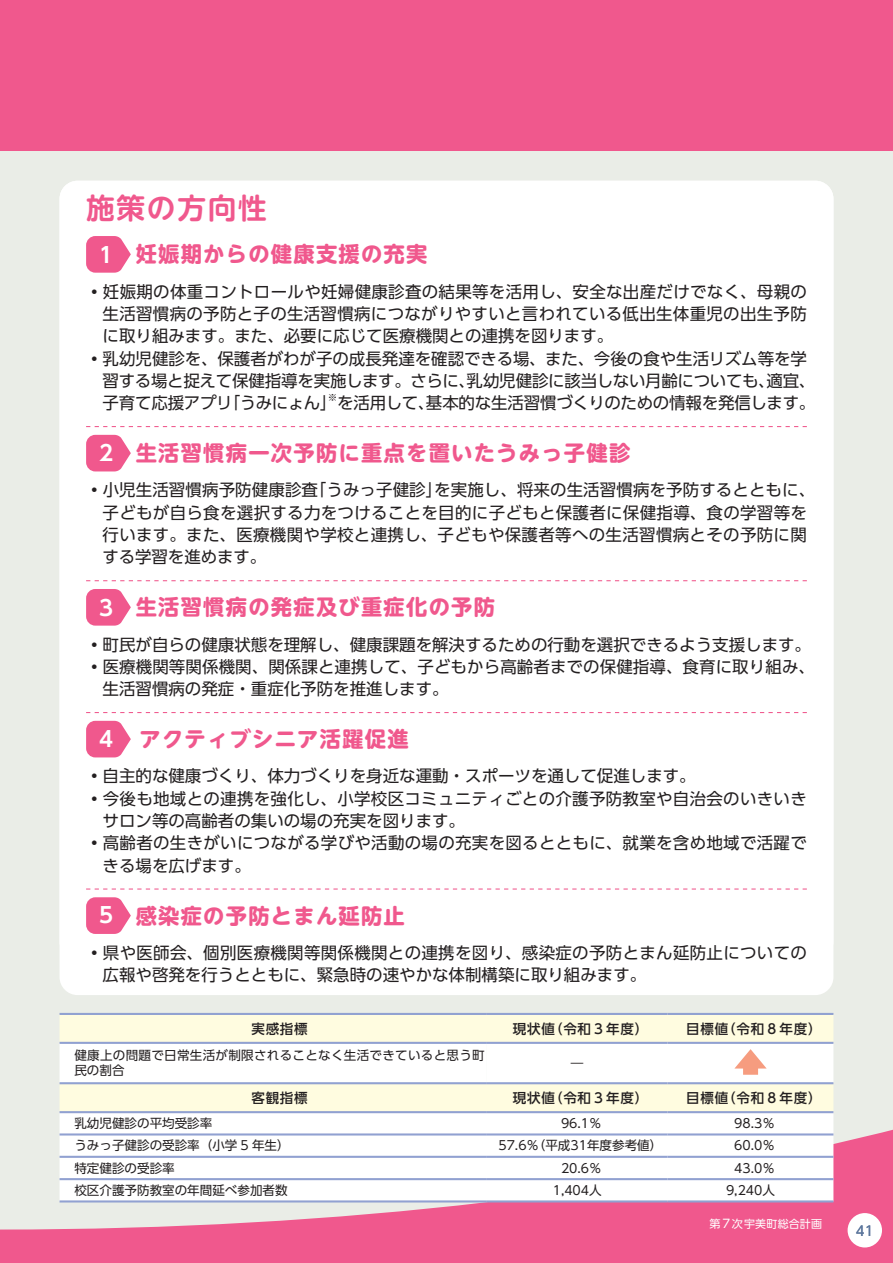
<style>
.page{position:relative;width:893px;height:1263px;background:#eaede7}
.page>*{position:absolute;margin:0;border:0;box-sizing:border-box;transform-origin:0 0}
.t1{font:700 28.65px "UD Shin M Go Pr 6 N De";letter-spacing:.06em;color:#f0588d}
.t2{font:700 21.3px "UD Shin M Go Pr 6 N";letter-spacing:.06em;color:#f0588d}
.t3{font:700 21.3px "UD Shin Go Pr 6 N De";color:#fff}
.t4{font:16.5px/22.4px "UD Shin Go Pr 6 N";color:#231f20}
.t5{font:16.5px/22.4px "UD Shin Go Pr 6 N";letter-spacing:.02em;color:#231f20}
.t6{font:500 13.5px "UD Shin Go Pr 6 N";letter-spacing:.06em;color:#231f20}
.t7{font:13.5px "UD Shin Go Pr 6 N";color:#5c769c}
.t8{font:12.6px "UD Shin Go Pr 6 N";color:#231f20}
.t9{font:12.6px/14.9px "UD Shin Go Pr 6 N";letter-spacing:.025em;color:#231f20}
.t10{font:10.95px "UD Shin Go Pr 6";letter-spacing:.02em;color:#fff}
.t11{font:9.6px "UD Shin Go Pr 6 N";color:#231f20}
.s1{font-size:11.1px}
.s2{font-size:11.85px}
</style>
<div class="page">
<svg style="left:0;top:1126px;width:893px;height:137px;fill:#f0588d"></svg>
<div style="left:848px;top:1213px;width:34px;height:34px;background:#fff;border-radius:50%"></div>
<div style="left:0;top:0;width:893px;height:151px;background:#f0588d"></div>
<div style="left:60px;top:181px;width:773px;height:814px;background:#fff;border-radius:18px"></div>
<svg style="left:86px;top:426px;width:721px;height:1px"></svg>
<svg style="left:86px;top:580px;width:721px;height:1px"></svg>
<svg style="left:86px;top:712px;width:721px;height:1px"></svg>
<svg style="left:86px;top:888px;width:721px;height:1px"></svg>
<svg style="left:86px;top:236px;width:45px;height:37px;background:#f274a0"></svg>
<svg style="left:86px;top:435px;width:45px;height:36px;background:#f2719e"></svg>
<svg style="left:86px;top:589px;width:45px;height:37px;background:#f274a0"></svg>
<svg style="left:86px;top:721px;width:45px;height:36px;background:#f2719e"></svg>
<svg style="left:86px;top:897px;width:45px;height:37px;background:#f274a0"></svg>
<div style="left:60px;top:1113px;width:773px;height:87px;background:#fff"></div>
<hr style="left:60px;top:1013px;width:427px;height:2px;background:#91a1d1">
<hr style="left:487px;top:1013px;width:181px;height:2px;background:#91a1d1">
<hr style="left:668px;top:1013px;width:165px;height:2px;background:#91a1d1">
<hr style="left:60px;top:1111px;width:427px;height:2px;background:#91a1d1">
<hr style="left:487px;top:1111px;width:181px;height:2px;background:#91a1d1">
<hr style="left:668px;top:1111px;width:165px;height:2px;background:#91a1d1">
<hr style="left:60px;top:1133px;width:427px;height:2px;background:#91a1d1">
<hr style="left:487px;top:1133px;width:181px;height:2px;background:#91a1d1">
<hr style="left:668px;top:1133px;width:165px;height:2px;background:#91a1d1">
<hr style="left:60px;top:1156px;width:427px;height:2px;background:#91a1d1">
<hr style="left:487px;top:1156px;width:181px;height:2px;background:#91a1d1">
<hr style="left:668px;top:1156px;width:165px;height:2px;background:#91a1d1">
<hr style="left:60px;top:1178px;width:427px;height:2px;background:#91a1d1">
<hr style="left:487px;top:1178px;width:181px;height:2px;background:#91a1d1">
<hr style="left:668px;top:1178px;width:165px;height:2px;background:#91a1d1">
<hr style="left:60px;top:1200px;width:427px;height:2px;background:#91a1d1">
<hr style="left:487px;top:1200px;width:181px;height:2px;background:#91a1d1">
<hr style="left:668px;top:1200px;width:165px;height:2px;background:#91a1d1">
<svg style="left:60px;top:1014px;width:773px;height:98px;background:#f8f6ea"></svg>
<h1 class="t1" style="left:86px;top:183px;width:182px">施策の方向性</h1>
<p class="t2" style="left:86px;top:236px;width:343px">　　妊娠期からの健康支援の充実</p>
<p class="t4" style="left:103px;top:280px;width:706px;text-align:justify;text-indent:-16px">•妊娠期の体重コントロールや妊婦健康診査の結果等を活用し、安全な出産だけでなく、母親の生活習慣病の予防と子の生活習慣病につながりやすいと言われている低出生体重児の出生予防に取り組みます。また、必要に応じて医療機関との連携を図ります。</p>
<p class="t4" style="left:103px;top:347px;width:714px;text-indent:-16px">•乳幼児健診を、保護者がわが子の成長発達を確認できる場、また、今後の食や生活リズム等を学習する場と捉えて保健指導を実施します。さらに、乳幼児健診に該当しない月齢についても、適宜、子育て応援アプリ「うみにょん」を活用して、基本的な生活習慣づくりのための情報を発信します。</p>
<p class="t3" style="left:96px;top:237px;width:23px">１</p>
<p class="t11" style="left:328px;top:390px;width:11px">※</p>
<p class="t2" style="left:86px;top:435px;width:546px">　　生活習慣病一次予防に重点を置いたうみっ子健診</p>
<p class="t5" style="left:103px;top:478px;width:714px;text-indent:-16px">•小児生活習慣病予防健康診査「うみっ子健診」を実施し、将来の生活習慣病を予防するとともに、子どもが自ら食を選択する力をつけることを目的に子どもと保護者に保健指導、食の学習等を行います。また、医療機関や学校と連携し、子どもや保護者等への生活習慣病とその予防に関する学習を進めます。</p>
<p class="t2" style="left:86px;top:589px;width:410px">　　生活習慣病の発症及び重症化の予防</p>
<p class="t4" style="left:86px;top:633px;width:726px">•町民が自らの健康状態を理解し、健康課題を解決するための行動を選択できるよう支援します。</p>
<p class="t4" style="left:103px;top:655px;width:714px;text-indent:-16px">•医療機関等関係機関、関係課と連携して、子どもから高齢者までの保健指導、食育に取り組み、生活習慣病の発症・重症化予防を推進します。</p>
<p class="t2" style="left:86px;top:721px;width:324px">　　アクティブシニア活躍促進</p>
<p class="t4" style="left:86px;top:764px;width:611px">•自主的な健康づくり、体力づくりを身近な運動・スポーツを通して促進します。</p>
<p class="t5" style="left:103px;top:787px;width:706px;text-indent:-16px">•今後も地域との連携を強化し、小学校区コミュニティごとの介護予防教室や自治会のいきいきサロン等の高齢者の集いの場の充実を図ります。</p>
<p class="t5" style="left:103px;top:831px;width:706px;text-indent:-16px">•高齢者の生きがいにつながる学びや活動の場の充実を図るとともに、就業を含め地域で活躍できる場を広げます。</p>
<p class="t2" style="left:86px;top:897px;width:320px">　　感染症の予防とまん延防止</p>
<p class="t5" style="left:103px;top:941px;width:706px;text-indent:-16px">•県や医師会、個別医療機関等関係機関との連携を図り、感染症の予防とまん延防止についての広報や啓発を行うとともに、緊急時の速やかな体制構築に取り組みます。</p>
<p class="t3" style="left:99px;top:436px;width:16px">2</p>
<p class="t3" style="left:99px;top:590px;width:16px">3</p>
<p class="t3" style="left:99px;top:722px;width:16px">4</p>
<p class="t3" style="left:99px;top:898px;width:16px">5</p>
<p class="t6" style="left:251px;top:1017px;width:58px">実感指標</p>
<p class="t6" style="left:513px;top:1017px;width:137px">現状値（令和３年度）</p>
<p class="t6" style="left:686px;top:1017px;width:137px">目標値（令和８年度）</p>
<p class="t9" style="left:74px;top:1048px;width:412px">健康上の問題で日常生活が制限されることなく生活できていると思う町民の割合</p>
<p class="t8" style="left:571px;top:1053px;width:14px">―</p>
<p class="t6" style="left:251px;top:1087px;width:58px">客観指標</p>
<p class="t6" style="left:513px;top:1087px;width:137px">現状値（令和３年度）</p>
<p class="t6" style="left:686px;top:1087px;width:137px">目標値（令和８年度）</p>
<p class="t8" style="left:74px;top:1113px;width:139px">乳幼児健診の平均受診率</p>
<p class="t8" style="left:561px;top:1113px;width:42px">96.1％</p>
<p class="t8" style="left:734px;top:1113px;width:42px">98.3％</p>
<p class="t8" style="left:74px;top:1135px;width:217px">うみっ子健診の受診率（小学 5 年生）</p>
<p class="t8" style="left:498px;top:1135px;width:165px">57.6％（平成31年度参考値）</p>
<p class="t8" style="left:734px;top:1135px;width:42px">60.0％</p>
<p class="t8" style="left:74px;top:1158px;width:102px">特定健診の受診率</p>
<p class="t8" style="left:561px;top:1158px;width:42px">20.6％</p>
<p class="t8" style="left:734px;top:1158px;width:42px">43.0％</p>
<p class="t8" style="left:74px;top:1180px;width:215px">校区介護予防教室の年間延べ参加者数</p>
<p class="t8" style="left:553px;top:1180px;width:51px">1,404人</p>
<p class="t8" style="left:726px;top:1180px;width:51px">9,240人</p>
<p class="t10" style="left:709px;top:1214px;width:114px"><span class="s1">第</span><span class="s2">７</span><span class="s1">次</span>宇美町総合計画</p>
<p class="t7" style="left:856px;top:1220px;width:19px">41</p>
</div>
